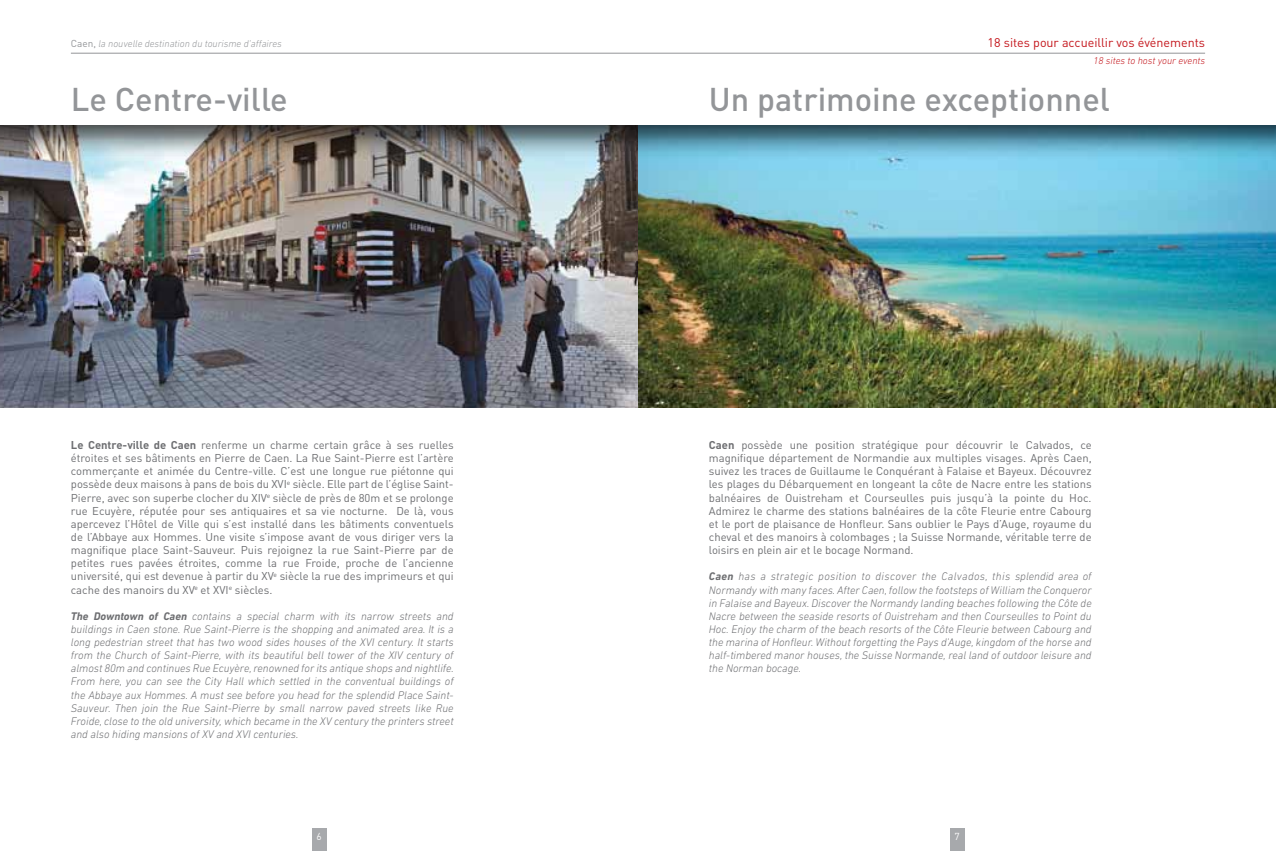
<style>
.page{position:relative;width:1276px;height:851px;background:#fff}
.page>*{position:absolute;margin:0;border:0;box-sizing:border-box;transform-origin:0 0}
.t1{font:500 32.5px "DIN";color:#939598}
.t2{font:12.5px "DIN";color:#c4161c}
.t3{font:11.25px/13.1px "DIN";color:#6d6e71;text-align:justify}
.t4{font:italic 300 11.25px/13.1px "DIN Next LT Pro";color:#6d6e71;text-align:justify}
.t5{font:italic 300 10px "DIN Next LT Pro";color:#939598}
.t6{font:italic 300 10px "DIN Next LT Pro";color:#c4161c}
.t7{font:10px "DIN";color:#fff}
.s1{font-family:"DIN";font-weight:400;font-style:normal}
.s2{font-weight:700}
</style>
<div class="page">
<div style="left:312px;top:828px;width:14px;height:22px;background:#a7a9ac"></div>
<div style="left:950px;top:828px;width:14px;height:22px;background:#a7a9ac"></div>
<img style="left:0;top:160px;width:1276px;height:247px">
<div style="left:0;top:0;width:1276px;height:160px;background:#000;opacity:.75"></div>
<div style="left:0;top:0;width:1276px;height:124px;background:#fff"></div>
<hr style="left:71px;top:53px;width:567px;height:1px;background:#939598">
<hr style="left:638px;top:53px;width:567px;height:1px;background:#939598">
<p class="t5" style="left:71px;top:38px;width:212px"><span class="s1">Caen,</span> la nouvelle destination du tourisme d’affaires</p>
<p class="t2" style="left:987px;top:35px;width:219px">18 sites pour accueillir vos événements</p>
<p class="t6" style="left:1093px;top:54px;width:113px">18 sites to host your events</p>
<h1 class="t1" style="left:71px;top:78px;width:218px">Le Centre-ville</h1>
<h1 class="t1" style="left:709px;top:78px;width:402px">Un patrimoine exceptionnel</h1>
<p class="t3" style="left:71px;top:438px;width:384px"><span class="s2">Le Centre-ville de Caen</span> renferme un charme certain grâce à ses ruelles étroites et ses bâtiments en Pierre de Caen. La Rue Saint-Pierre est l’artère commerçante et animée du Centre-ville. C’est une longue rue piétonne qui possède deux maisons à pans de bois du XVI<sup>e</sup> siècle. Elle part de l’église Saint-Pierre, avec son superbe clocher du XIV<sup>e</sup> siècle de près de 80m et se prolonge rue Ecuyère, réputée pour ses antiquaires et sa vie nocturne. De là, vous apercevez l’Hôtel de Ville qui s’est installé dans les bâtiments conventuels de l’Abbaye aux Hommes. Une visite s’impose avant de vous diriger vers la magnifique place Saint-Sauveur. Puis rejoignez la rue Saint-Pierre par de petites rues pavées étroites, comme la rue Froide, proche de l’ancienne université, qui est devenue à partir du XV<sup>e</sup> siècle la rue des imprimeurs et qui cache des manoirs du XV<sup>e</sup> et XVI<sup>e</sup> siècles.</p>
<p class="t4" style="left:71px;top:609px;width:384px"><span class="s2">The Downtown of Caen</span> contains a special charm with its narrow streets and buildings in Caen stone. Rue Saint-Pierre is the shopping and animated area. It is a long pedestrian street that has two wood sides houses of the XVI century. It starts from the Church of Saint-Pierre, with its beautiful bell tower of the XIV century of almost 80m and continues Rue Ecuyère, renowned for its antique shops and nightlife.<br>From here, you can see the City Hall which settled in the conventual buildings of the Abbaye aux Hommes. A must see before you head for the splendid Place Saint-Sauveur. Then join the Rue Saint-Pierre by small narrow paved streets like Rue Froide, close to the old university, which became in the XV century the printers street and also hiding mansions of XV and XVI centuries.</p>
<p class="t3" style="left:709px;top:438px;width:384px"><span class="s2">Caen</span> possède une position stratégique pour découvrir le Calvados, ce magnifique département de Normandie aux multiples visages. Après Caen, suivez les traces de Guillaume le Conquérant à Falaise et Bayeux. Découvrez les plages du Débarquement en longeant la côte de Nacre entre les stations balnéaires de Ouistreham et Courseulles puis jusqu’à la pointe du Hoc.<br>Admirez le charme des stations balnéaires de la côte Fleurie entre Cabourg et le port de plaisance de Honfleur. Sans oublier le Pays d’Auge, royaume du cheval et des manoirs à colombages ; la Suisse Normande, véritable terre de loisirs en plein air et le bocage Normand.</p>
<p class="t4" style="left:709px;top:570px;width:384px"><span class="s2">Caen</span> has a strategic position to discover the Calvados, this splendid area of Normandy with many faces. After Caen, follow the footsteps of William the Conqueror in Falaise and Bayeux. Discover the Normandy landing beaches following the Côte de Nacre between the seaside resorts of Ouistreham and then Courseulles to Point du Hoc. Enjoy the charm of the beach resorts of the Côte Fleurie between Cabourg and the marina of Honfleur. Without forgetting the Pays d’Auge, kingdom of the horse and half-timbered manor houses, the Suisse Normande, real land of outdoor leisure and the Norman bocage.</p>
<p class="t7" style="left:316px;top:829px;width:7px">6</p>
<p class="t7" style="left:954px;top:829px;width:7px">7</p>
</div>
